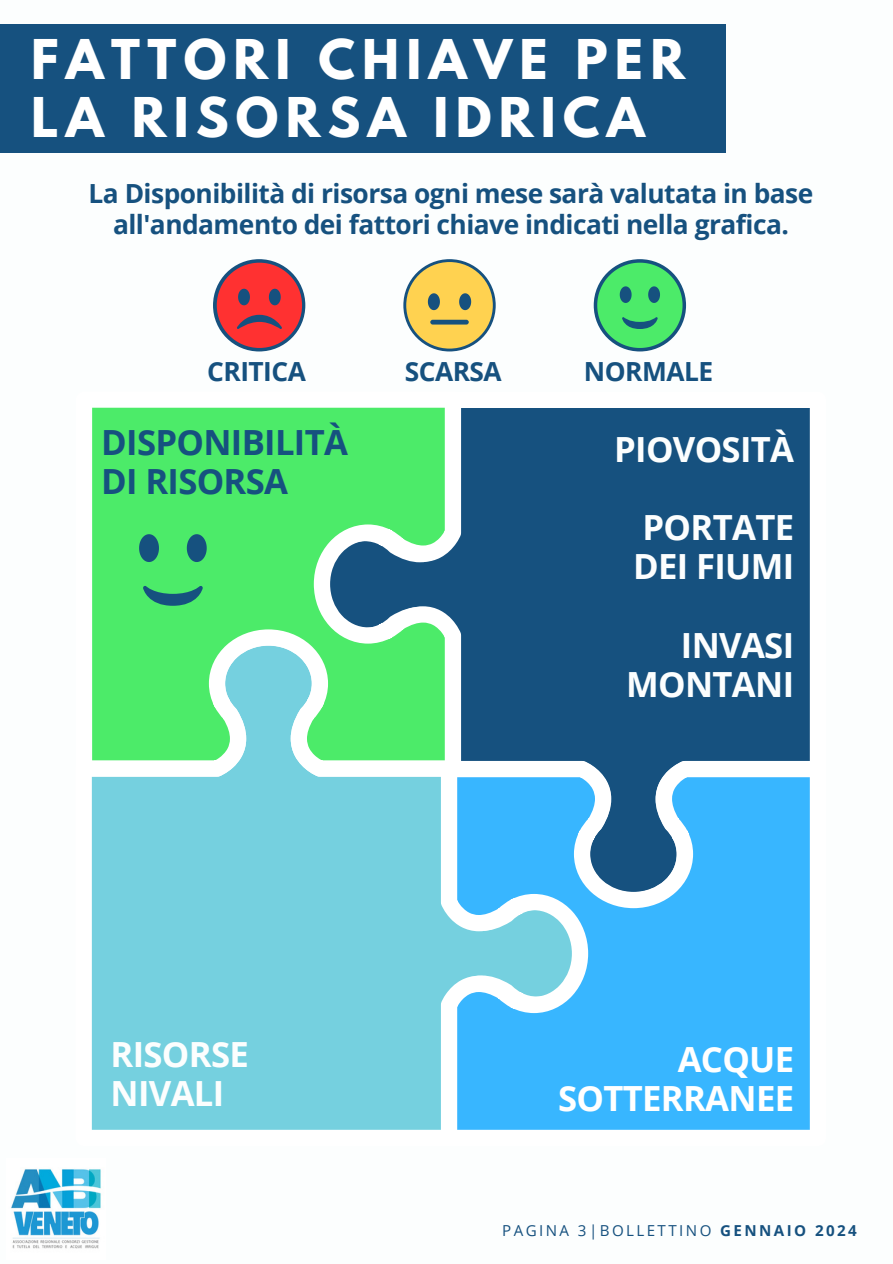
<style>
.page{position:relative;width:893px;height:1264px;background:#fff}
.page>*{position:absolute;margin:0;border:0;box-sizing:border-box;transform-origin:0 0}
.t1{font:700 48.45px/58.1px "League Spartan";letter-spacing:.15em;color:#fff}
.t2{font:700 34.65px/39.2px "Open Sans";letter-spacing:-.02em;color:#fcfefe}
.t3{font:700 34.65px/39.2px "Open Sans";letter-spacing:-.02em;color:#16517f}
.t4{font:700 34.65px/39.2px "Open Sans";letter-spacing:-.02em;color:#fff;text-align:right}
.t5{font:700 26.25px/30.3px "Open Sans";letter-spacing:-.02em;color:#16517f;text-align:center}
.t6{font:15.15px "Open Sans";letter-spacing:.16em;color:#16517f}
.s1{font-weight:700}
</style>
<div class="page">
<div style="left:0;top:24px;width:725px;height:129px;background:#16517f"></div>
<img style="left:11px;top:1169px;width:90px;height:80px">
<div style="left:91px;top:776px;width:350px;height:354px;background:#75d0df"></div>
<svg style="left:310px;top:408px;width:500px;height:500px;background:#21608a"></svg>
<svg style="left:441px;top:761px;width:369px;height:369px;background:#57bcf5"></svg>
<svg style="left:92px;top:407px;width:369px;height:369px;fill:#4ceb69"></svg>
<svg style="left:213px;top:259px;width:92px;height:92px"></svg>
<svg style="left:403px;top:259px;width:92px;height:92px"></svg>
<div style="left:406px;top:262px;width:87px;height:86px;background:#ffd250;border-radius:50%"></div>
<svg style="left:427px;top:293px;width:13px;height:17px"></svg>
<svg style="left:459px;top:293px;width:13px;height:17px"></svg>
<hr style="left:430px;top:320px;width:38px;height:4px;background:#16517f;border-radius:2px">
<svg style="left:593px;top:259px;width:93px;height:92px"></svg>
<svg style="left:597px;top:263px;width:85px;height:85px;background:#58d47e"></svg>
<div style="left:217px;top:263px;width:85px;height:85px;background:#ff3131;border-radius:50%"></div>
<svg style="left:237px;top:289px;width:45px;height:40px"></svg>
<svg style="left:101px;top:494px;width:143px;height:143px;background:#48df6a"></svg>
<h1 class="t1" style="left:31px;top:36px;width:655px">FATTORI CHIAVE PER<br>LA RISORSA IDRICA</h1>
<h3 class="t5" style="left:89px;top:178px;width:726px">La Disponibilità di risorsa ogni mese sarà valutata in base all'andamento dei fattori chiave indicati nella grafica.</h3>
<h3 class="t5" style="left:207px;top:356px;width:100px">CRITICA</h3>
<p class="t5" style="left:405px;top:356px;width:98px">SCARSA</p>
<h2 class="t5" style="left:584px;top:356px;width:131px">NORMALE</h2>
<h3 class="t3" style="left:101px;top:421px;width:248px">DISPONIBILITÀ<br>DI RISORSA</h3>
<p class="t2" style="left:110px;top:1034px;width:140px">RISORSE<br>NIVALI</p>
<p class="t2" style="left:614px;top:428px;width:181px">PIOVOSITÀ</p>
<p class="t2" style="left:633px;top:507px;width:162px">PORTATE<br>DEI FIUMI</p>
<p class="t2" style="left:626px;top:624px;width:169px;text-align:right">INVASI<br>MONTANI</p>
<p class="t4" style="left:558px;top:1038px;width:237px">ACQUE<br>SOTTERRANEE</p>
<h4 class="t6" style="left:502px;top:1219px;width:356px">PAGINA 3|BOLLETTINO <span class="s1">GENNAIO 2024</span></h4>
</div>
